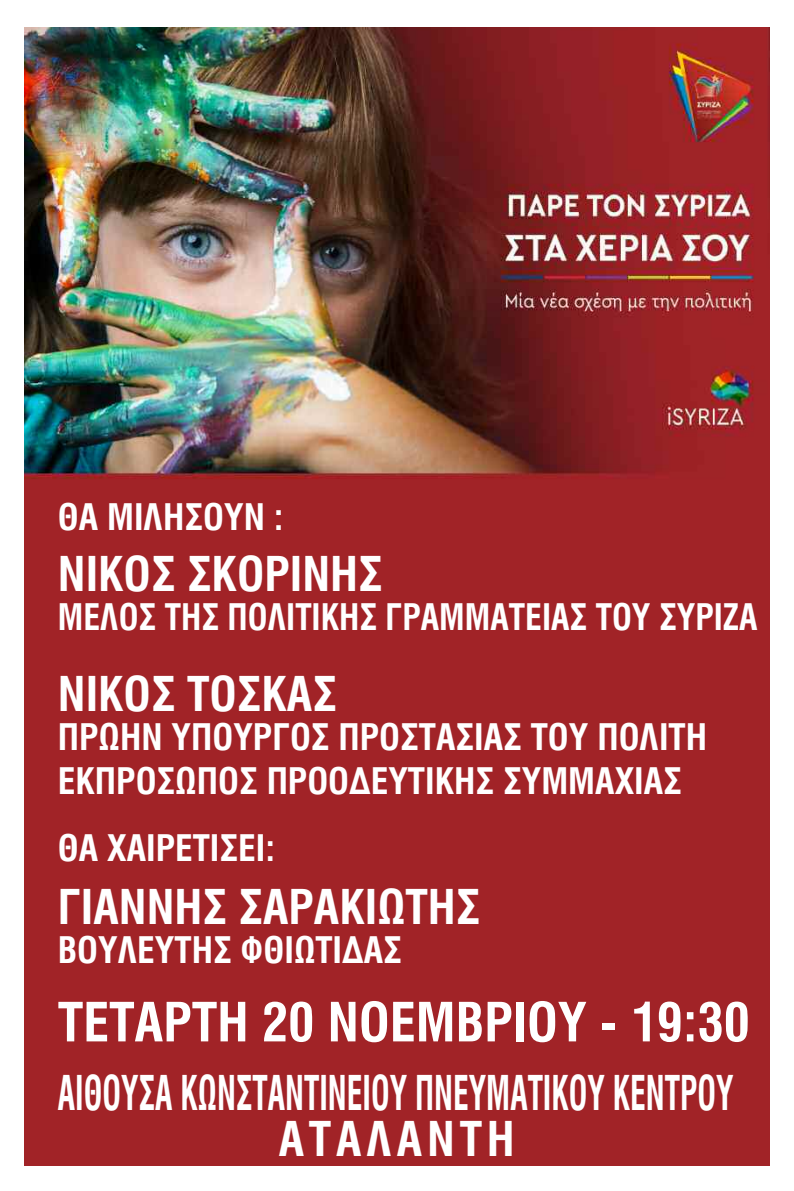
<style>
.page{position:relative;width:794px;height:1191px;background:#fff}
.page>*{position:absolute;margin:0;border:0;box-sizing:border-box;transform-origin:0 0}
.t1{font:54.25px "UB Helvetica Cond Bold";color:#fff}
.t2{font:48.12px/46.4px "UB Helvetica Cond Bold";color:#fff;text-align:center;scale:.68 1}
.t3{font:48.12px "UB Helvetica Cond Bold";color:#fff}
.t4{font:36.75px/44.1px "UB Helvetica Cond Bold";color:#fff}
.t5{font:36.75px "UB Helvetica Cond Bold";color:#fff;scale:.95 1}
</style>
<div class="page">
<img style="left:25px;top:28px;width:744px;height:1137px">
<p class="t4" style="left:58px;top:495px;width:227px">ΘΑ ΜΙΛΗΣΟΥΝ :</p>
<h2 class="t3" style="left:58px;top:547px;width:326px">ΝΙΚΟΣ ΣΚΟΡΙΝΗΣ</h2>
<p class="t5" style="left:58px;top:596px;width:738px">ΜΕΛΟΣ ΤΗΣ ΠΟΛΙΤΙΚΗΣ ΓΡΑΜΜΑΤΕΙΑΣ ΤΟΥ ΣΥΡΙΖΑ</p>
<h2 class="t3" style="left:58px;top:667px;width:280px">ΝΙΚΟΣ ΤΟΣΚΑΣ</h2>
<p class="t4" style="left:58px;top:715px;width:650px">ΠΡΩΗΝ ΥΠΟΥΡΓΟΣ ΠΡΟΣΤΑΣΙΑΣ ΤΟΥ ΠΟΛΙΤΗ<br>ΕΚΠΡΟΣΩΠΟΣ ΠΡΟΟΔΕΥΤΙΚΗΣ ΣΥΜΜΑΧΙΑΣ</p>
<p class="t4" style="left:58px;top:826px;width:219px">ΘΑ ΧΑΙΡΕΤΙΣΕΙ:</p>
<h2 class="t3" style="left:58px;top:879px;width:424px">ΓΙΑΝΝΗΣ ΣΑΡΑΚΙΩΤΗΣ</h2>
<p class="t4" style="left:58px;top:928px;width:345px">ΒΟΥΛΕΥΤΗΣ ΦΘΙΩΤΙΔΑΣ</p>
<h1 class="t1" style="left:58px;top:991px;width:693px">ΤΕΤΑΡΤΗ 20 ΝΟΕΜΒΡΙΟΥ - 19:30</h1>
<h2 class="t2" style="left:58px;top:1070px;width:995px">ΑΙΘΟΥΣΑ ΚΩΝΣΤΑΝΤΙΝΕΙΟΥ ΠΝΕΥΜΑΤΙΚΟΥ ΚΕΝΤΡΟΥ<br>ΑΤΑΛΑΝΤΗ</h2>
</div>
